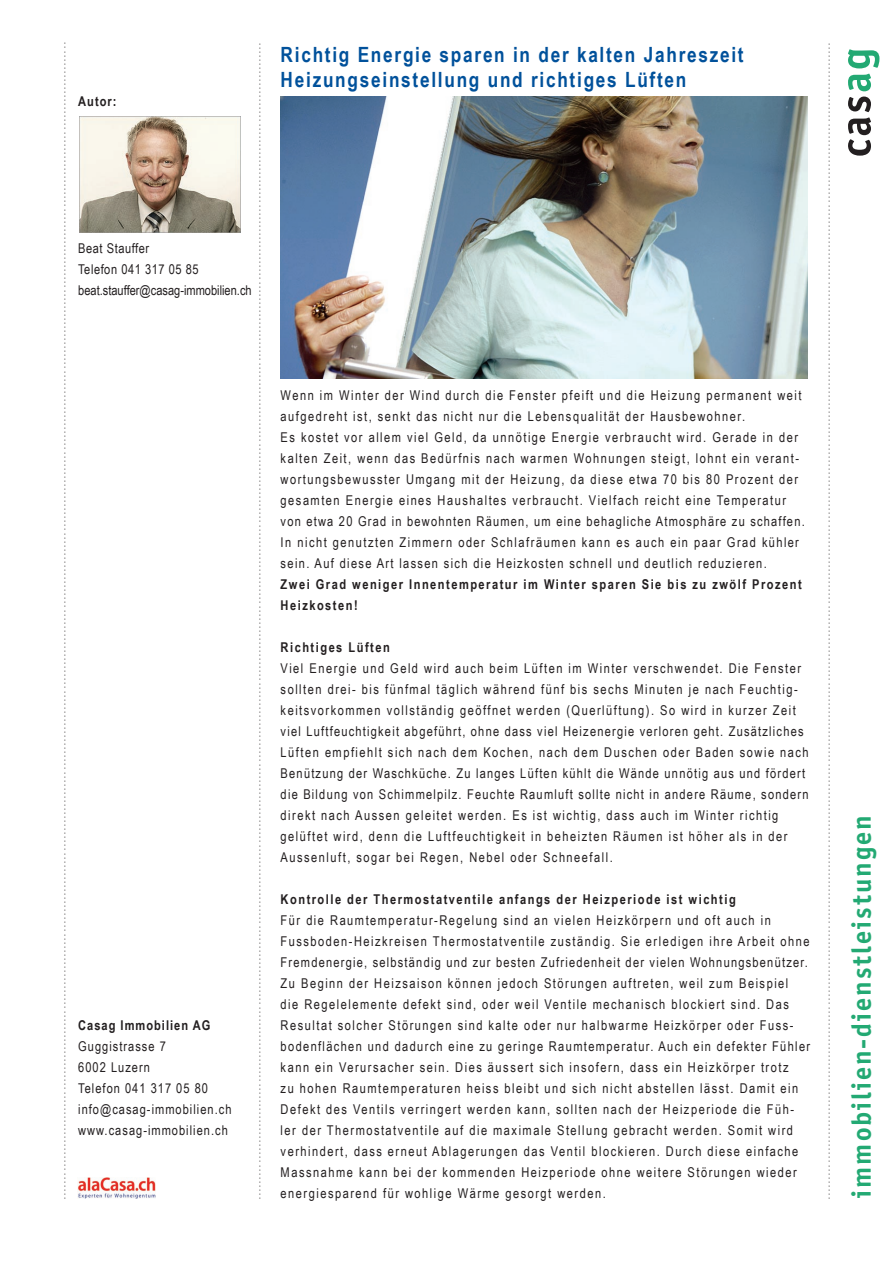
<style>
.page{position:relative;width:893px;height:1263px;background:#fff}
.page>*{position:absolute;margin:0;border:0;box-sizing:border-box;transform-origin:0 0}
.t1{font:700 27px "Officina San ITC";letter-spacing:.075em;color:#23a973}
.t2{font:700 21px "Arial Narrow";letter-spacing:.085em;color:#01519b}
.t3{font:13.5px/21px "Arial Narrow";letter-spacing:.11em;color:#231f20}
.t4{font:700 13.5px/21px "Arial Narrow";letter-spacing:.11em;color:#231f20}
.t5{font:13.5px "Arial Narrow";letter-spacing:.075em;color:#231f20}
.t6{font:13.5px "Arial Narrow";color:#231f20}
.t7{font:13.5px "Arial Narrow";letter-spacing:.04em;color:#231f20}
.t8{font:700 13.5px "Arial Narrow";letter-spacing:.075em;color:#231f20}
.t9{font:9px "Times";color:#231f20}
</style>
<div class="page">
<img style="left:78px;top:1177px;width:78px;height:21px">
<svg style="left:848px;top:97px;width:23px;height:59px"></svg>
<svg style="left:848px;top:74px;width:23px;height:17px"></svg>
<svg style="left:848px;top:49px;width:31px;height:19px"></svg>
<img style="left:79px;top:117px;width:162px;height:115px">
<img style="left:281px;top:97px;width:526px;height:282px">
<p class="t9" style="left:73px;top:42px;width:1158px;rotate:90deg">..............................................................................................................................................................................................................................................................................................</p>
<p class="t4" style="left:78px;top:90px;width:40px">Autor:</p>
<p class="t7" style="left:78px;top:240px;width:72px">Beat Stauffer</p>
<p class="t7" style="left:78px;top:261px;width:122px">Telefon 041 317 05 85</p>
<p class="t6" style="left:78px;top:282px;width:175px">beat.stauffer@casag-immobilien.ch</p>
<p class="t8" style="left:78px;top:1017px;width:134px">Casag Immobilien AG</p>
<p class="t5" style="left:78px;top:1038px;width:89px">Guggistrasse 7</p>
<p class="t5" style="left:78px;top:1059px;width:73px">6002 Luzern</p>
<p class="t5" style="left:78px;top:1080px;width:131px">Telefon 041 317 05 80</p>
<p class="t5" style="left:78px;top:1101px;width:155px">info@casag-immobilien.ch</p>
<p class="t5" style="left:78px;top:1122px;width:151px">www.casag-immobilien.ch</p>
<p class="t9" style="left:268px;top:43px;width:1158px;rotate:90deg">..............................................................................................................................................................................................................................................................................................</p>
<p class="t9" style="left:837px;top:43px;width:1158px;rotate:90deg">..............................................................................................................................................................................................................................................................................................</p>
<p class="t2" style="left:281px;top:43px;width:465px">Richtig Energie sparen in der kalten Jahreszeit</p>
<p class="t2" style="left:281px;top:68px;width:407px">Heizungseinstellung und richtiges Lüften</p>
<p class="t3" style="left:281px;top:384px;width:522px">Wenn im Winter der Wind durch die Fenster pfeift und die Heizung permanent weit aufgedreht ist, senkt das nicht nur die Lebensqualität der Hausbewohner.</p>
<p class="t3" style="left:281px;top:426px;width:526px">Es kostet vor allem viel Geld, da unnötige Energie verbraucht wird. Gerade in der kalten Zeit, wenn das Bedürfnis nach warmen Wohnungen steigt, lohnt ein verant&shy;wortungsbewusster Umgang mit der Heizung, da diese etwa 70 bis 80 Prozent der gesamten Energie eines Haushaltes verbraucht. Vielfach reicht eine Temperatur von etwa 20 Grad in bewohnten Räumen, um eine behagliche Atmosphäre zu schaffen.<br>In nicht genutzten Zimmern oder Schlafräumen kann es auch ein paar Grad kühler sein. Auf diese Art lassen sich die Heizkosten schnell und deutlich reduzieren.</p>
<p class="t4" style="left:281px;top:573px;width:523px">Zwei Grad weniger Innentemperatur im Winter sparen Sie bis zu zwölf Prozent<br>Heizkosten!</p>
<p class="t4" style="left:281px;top:636px;width:111px">Richtiges Lüften</p>
<p class="t3" style="left:281px;top:657px;width:530px">Viel Energie und Geld wird auch beim Lüften im Winter verschwendet. Die Fenster sollten drei- bis fünfmal täglich während fünf bis sechs Minuten je nach Feuchtig&shy;keitsvorkommen vollständig geöffnet werden (Querlüftung). So wird in kurzer Zeit viel Luftfeuchtigkeit abgeführt, ohne dass viel Heizenergie verloren geht. Zusätzliches Lüften empfiehlt sich nach dem Kochen, nach dem Duschen oder Baden sowie nach Benützung der Waschküche. Zu langes Lüften kühlt die Wände unnötig aus und fördert die Bildung von Schimmelpilz. Feuchte Raumluft sollte nicht in andere Räume, sondern direkt nach Aussen geleitet werden. Es ist wichtig, dass auch im Winter richtig gelüftet wird, denn die Luftfeuchtigkeit in beheizten Räumen ist höher als in der Aussenluft, sogar bei Regen, Nebel oder Schneefall.</p>
<p class="t4" style="left:281px;top:888px;width:457px">Kontrolle der Thermostatventile anfangs der Heizperiode ist wichtig</p>
<p class="t3" style="left:281px;top:909px;width:530px">Für die Raumtemperatur-Regelung sind an vielen Heizkörpern und oft auch in<br>Fussboden-Heizkreisen Thermostatventile zuständig. Sie erledigen ihre Arbeit ohne<br>Fremdenergie, selbständig und zur besten Zufriedenheit der vielen Wohnungsbenützer.</p>
<p class="t3" style="left:281px;top:972px;width:531px">Zu Beginn der Heizsaison können jedoch Störungen auftreten, weil zum Beispiel<br>die Regelelemente defekt sind, oder weil Ventile mechanisch blockiert sind. Das Resultat solcher Störungen sind kalte oder nur halbwarme Heizkörper oder Fuss&shy;bodenflächen und dadurch eine zu geringe Raumtemperatur. Auch ein defekter Fühler kann ein Verursacher sein. Dies äussert sich insofern, dass ein Heizkörper trotz<br>zu hohen Raumtemperaturen heiss bleibt und sich nicht abstellen lässt. Damit ein Defekt des Ventils verringert werden kann, sollten nach der Heizperiode die Füh&shy;ler der Thermostatventile auf die maximale Stellung gebracht werden. Somit wird verhindert, dass erneut Ablagerungen das Ventil blockieren. Durch diese einfache Massnahme kann bei der kommenden Heizperiode ohne weitere Störungen wieder energiesparend für wohlige Wärme gesorgt werden.</p>
<p class="t1" style="left:845px;top:1197px;width:384px;rotate:-90deg">immobilien-dienstleistungen</p>
</div>
